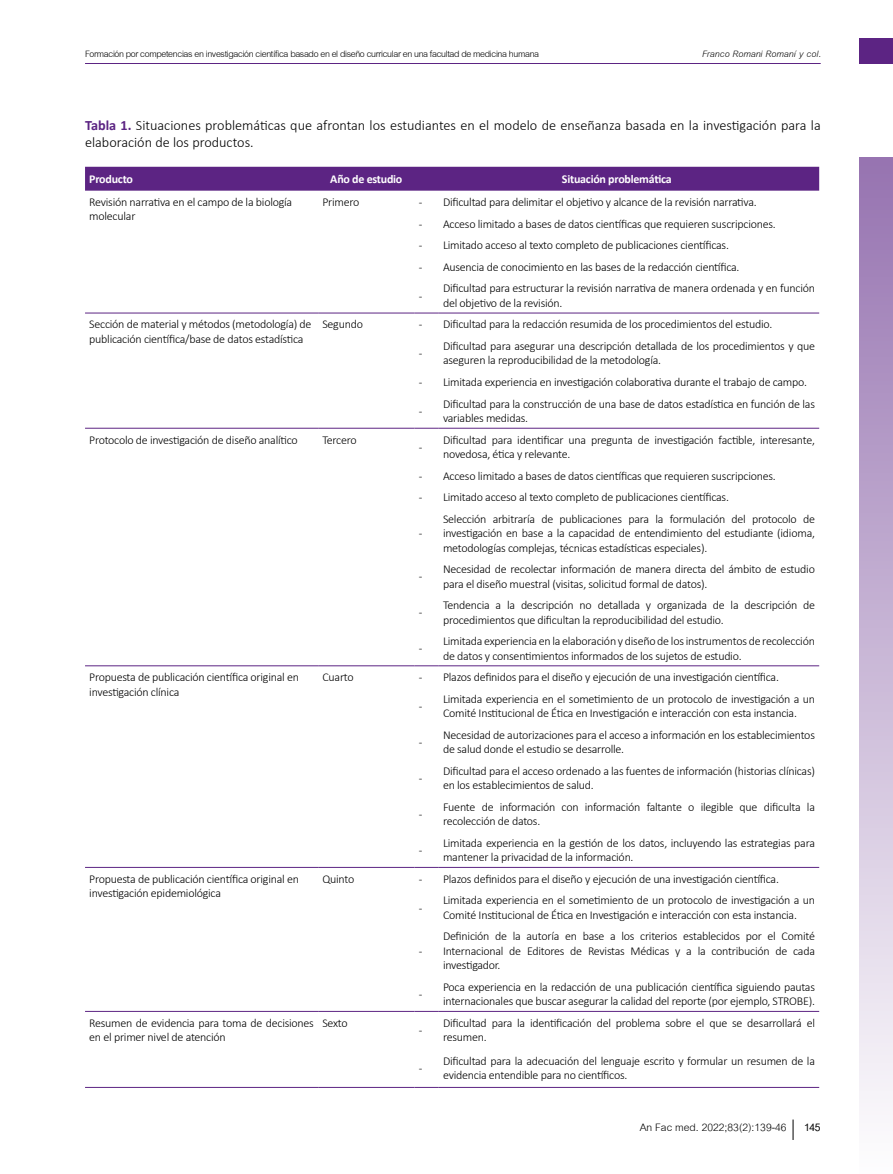
<style>
.page{position:relative;width:893px;height:1174px;background:#fff}
.page>*{position:absolute;margin:0;border:0;box-sizing:border-box;transform-origin:0 0}
.t1{font:15.75px "Cordia UPC";color:#000}
.t2{font:300 14.25px/17.1px "Calibri";color:#000}
.t3{font:13.5px "Cordia UPC";letter-spacing:-.025em;color:#000}
.t4{font:italic 13.5px "Cordia UPC";color:#000}
.t5{font:300 12px/14.4px "Calibri";letter-spacing:-.02em;color:#000}
.t6{font:700 12px "Calibri";letter-spacing:-.02em;color:#fff}
.s1{font-weight:700;color:#5c2483}
.s2{font-weight:700}
</style>
<div class="page">
<div style="left:859px;top:157px;width:34px;height:1017px;background:linear-gradient(to bottom,#9673b0,#fefdfe)"></div>
<div style="left:859px;top:38px;width:34px;height:26px;background:#5c2483"></div>
<hr style="left:85px;top:63px;width:736px;height:1px;background:#5c2483">
<svg style="left:793px;top:1119px;width:1px;height:21px"></svg>
<div style="left:85px;top:167px;width:734px;height:24px;background:#5c2483"></div>
<svg style="left:415px;top:313px;width:24px;height:1px"></svg>
<hr style="left:439px;top:313px;width:380px;height:1px;background:#5c2483">
<hr style="left:85px;top:313px;width:233px;height:1px;background:#5c2483">
<hr style="left:318px;top:313px;width:97px;height:1px;background:#5c2483">
<svg style="left:415px;top:428px;width:24px;height:1px"></svg>
<hr style="left:439px;top:428px;width:380px;height:1px;background:#5c2483">
<hr style="left:85px;top:428px;width:233px;height:1px;background:#5c2483">
<hr style="left:318px;top:428px;width:97px;height:1px;background:#5c2483">
<svg style="left:415px;top:665px;width:24px;height:1px"></svg>
<hr style="left:439px;top:665px;width:380px;height:1px;background:#5c2483">
<hr style="left:85px;top:665px;width:233px;height:1px;background:#5c2483">
<hr style="left:318px;top:665px;width:97px;height:1px;background:#5c2483">
<svg style="left:415px;top:867px;width:24px;height:1px"></svg>
<hr style="left:439px;top:867px;width:380px;height:1px;background:#5c2483">
<hr style="left:85px;top:867px;width:233px;height:1px;background:#5c2483">
<hr style="left:318px;top:867px;width:97px;height:1px;background:#5c2483">
<hr style="left:85px;top:1011px;width:233px;height:1px;background:#5c2483">
<hr style="left:318px;top:1011px;width:97px;height:1px;background:#5c2483">
<svg style="left:415px;top:1087px;width:24px;height:1px"></svg>
<hr style="left:439px;top:1087px;width:380px;height:1px;background:#5c2483">
<hr style="left:85px;top:1087px;width:233px;height:1px;background:#5c2483">
<hr style="left:318px;top:1087px;width:97px;height:1px;background:#5c2483">
<svg style="left:415px;top:1011px;width:24px;height:1px"></svg>
<hr style="left:439px;top:1011px;width:380px;height:1px;background:#5c2483">
<p class="t3" style="left:85px;top:45px;width:456px">Formación por competencias en investigación científica basado en el diseño curricular en una facultad de medicina humana</p>
<p class="t4" style="left:702px;top:45px;width:120px">Franco Romani Romaní y col.</p>
<p class="t2" style="left:85px;top:116px;width:737px"><span class="s1">Tabla 1.</span> Situaciones problemáticas que afrontan los estudiantes en el modelo de enseñanza basada en la investigación para la elaboración de los productos.</p>
<p class="t6" style="left:89px;top:171px;width:45px">Producto</p>
<p class="t6" style="left:330px;top:171px;width:74px">Año de estudio</p>
<p class="t6" style="left:562px;top:171px;width:111px">Situación problemática</p>
<p class="t5" style="left:89px;top:195px;width:204px">Revisión narrativa en el campo de la biología molecular</p>
<p class="t5" style="left:322px;top:195px;width:38px">Primero</p>
<p class="t5" style="left:419px;top:195px;width:339px">- Dificultad para delimitar el objetivo y alcance de la revisión narrativa.</p>
<p class="t5" style="left:419px;top:216px;width:359px">- Acceso limitado a bases de datos científicas que requieren suscripciones.</p>
<p class="t5" style="left:419px;top:238px;width:312px">- Limitado acceso al texto completo de publicaciones científicas.</p>
<p class="t5" style="left:419px;top:259px;width:322px">- Ausencia de conocimiento en las bases de la redacción científica.</p>
<p class="t5" style="left:419px;top:288px;width:5px">-</p>
<p class="t5" style="left:443px;top:281px;width:373px">Dificultad para estructurar la revisión narrativa de manera ordenada y en función del objetivo de la revisión.</p>
<p class="t5" style="left:89px;top:317px;width:224px">Sección de material y métodos (metodología) de publicación científica/base de datos estadística</p>
<p class="t5" style="left:322px;top:317px;width:42px">Segundo</p>
<p class="t5" style="left:419px;top:317px;width:355px">- Dificultad para la redacción resumida de los procedimientos del estudio.</p>
<p class="t5" style="left:419px;top:346px;width:5px">-</p>
<p class="t5" style="left:443px;top:339px;width:373px">Dificultad para asegurar una descripción detallada de los procedimientos y que aseguren la reproducibilidad de la metodología.</p>
<p class="t5" style="left:419px;top:375px;width:390px">- Limitada experiencia en investigación colaborativa durante el trabajo de campo.</p>
<p class="t5" style="left:419px;top:403px;width:5px">-</p>
<p class="t5" style="left:443px;top:396px;width:373px">Dificultad para la construcción de una base de datos estadística en función de las variables medidas.</p>
<p class="t5" style="left:89px;top:432px;width:210px">Protocolo de investigación de diseño analítico</p>
<p class="t5" style="left:322px;top:432px;width:36px">Tercero</p>
<p class="t5" style="left:443px;top:432px;width:373px">Dificultad para identificar una pregunta de investigación factible, interesante, novedosa, ética y relevante.</p>
<p class="t5" style="left:419px;top:468px;width:359px">- Acceso limitado a bases de datos científicas que requieren suscripciones.</p>
<p class="t5" style="left:419px;top:490px;width:312px">- Limitado acceso al texto completo de publicaciones científicas.</p>
<p class="t5" style="left:419px;top:526px;width:5px">-</p>
<p class="t5" style="left:419px;top:439px;width:5px">-</p>
<p class="t5" style="left:443px;top:511px;width:373px;text-align:justify">Selección arbitraría de publicaciones para la formulación del protocolo de investigación en base a la capacidad de entendimiento del estudiante (idioma, metodologías complejas, técnicas estadísticas especiales).</p>
<p class="t5" style="left:419px;top:569px;width:5px">-</p>
<p class="t5" style="left:419px;top:605px;width:5px">-</p>
<p class="t5" style="left:419px;top:641px;width:5px">-</p>
<p class="t5" style="left:443px;top:562px;width:373px">Necesidad de recolectar información de manera directa del ámbito de estudio para el diseño muestral (visitas, solicitud formal de datos).</p>
<p class="t5" style="left:443px;top:598px;width:373px">Tendencia a la descripción no detallada y organizada de la descripción de procedimientos que dificultan la reproducibilidad del estudio.</p>
<p class="t5" style="left:443px;top:634px;width:373px">Limitada experiencia en la elaboración y diseño de los instrumentos de recolección de datos y consentimientos informados de los sujetos de estudio.</p>
<p class="t5" style="left:89px;top:670px;width:211px">Propuesta de publicación científica original en investigación clínica</p>
<p class="t5" style="left:322px;top:670px;width:33px">Cuarto</p>
<p class="t5" style="left:419px;top:670px;width:362px">- Plazos definidos para el diseño y ejecución de una investigación científica.</p>
<p class="t5" style="left:419px;top:698px;width:5px">-</p>
<p class="t5" style="left:443px;top:691px;width:373px">Limitada experiencia en el sometimiento de un protocolo de investigación a un<br>Comité Institucional de Ética en Investigación e interacción con esta instancia.</p>
<p class="t5" style="left:419px;top:734px;width:5px">-</p>
<p class="t5" style="left:419px;top:770px;width:5px">-</p>
<p class="t5" style="left:419px;top:806px;width:5px">-</p>
<p class="t5" style="left:419px;top:842px;width:5px">-</p>
<p class="t5" style="left:443px;top:727px;width:373px">Necesidad de autorizaciones para el acceso a información en los establecimientos de salud donde el estudio se desarrolle.</p>
<p class="t5" style="left:443px;top:763px;width:373px">Dificultad para el acceso ordenado a las fuentes de información (historias clínicas) en los establecimientos de salud.</p>
<p class="t5" style="left:443px;top:799px;width:373px">Fuente de información con información faltante o ilegible que dificulta la recolección de datos.</p>
<p class="t5" style="left:443px;top:835px;width:373px">Limitada experiencia en la gestión de los datos, incluyendo las estrategias para mantener la privacidad de la información.</p>
<p class="t5" style="left:89px;top:871px;width:211px">Propuesta de publicación científica original en investigación epidemiológica</p>
<p class="t5" style="left:322px;top:871px;width:33px">Quinto</p>
<p class="t5" style="left:419px;top:871px;width:362px">- Plazos definidos para el diseño y ejecución de una investigación científica.</p>
<p class="t5" style="left:419px;top:900px;width:5px">-</p>
<p class="t5" style="left:443px;top:893px;width:373px">Limitada experiencia en el sometimiento de un protocolo de investigación a un<br>Comité Institucional de Ética en Investigación e interacción con esta instancia.</p>
<p class="t5" style="left:89px;top:1015px;width:226px">Resumen de evidencia para toma de decisiones en el primer nivel de atención</p>
<p class="t5" style="left:322px;top:1015px;width:27px">Sexto</p>
<p class="t5" style="left:419px;top:943px;width:5px">-</p>
<p class="t5" style="left:419px;top:986px;width:5px">-</p>
<p class="t5" style="left:419px;top:1022px;width:5px">-</p>
<p class="t5" style="left:419px;top:1060px;width:5px">-</p>
<p class="t5" style="left:443px;top:929px;width:373px;text-align:justify">Definición de la autoría en base a los criterios establecidos por el Comité Internacional de Editores de Revistas Médicas y a la contribución de cada investigador.</p>
<p class="t5" style="left:443px;top:979px;width:373px">Poca experiencia en la redacción de una publicación científica siguiendo pautas internacionales que buscar asegurar la calidad del reporte (por ejemplo, STROBE).</p>
<p class="t5" style="left:443px;top:1015px;width:373px">Dificultad para la identificación del problema sobre el que se desarrollará el resumen.</p>
<p class="t5" style="left:443px;top:1053px;width:373px">Dificultad para la adecuación del lenguaje escrito y formular un resumen de la evidencia entendible para no científicos.</p>
<h1 class="t1" style="left:640px;top:1117px;width:183px">An Fac med. 2022;83(2):139-46 <span class="s2">145</span></h1>
</div>
